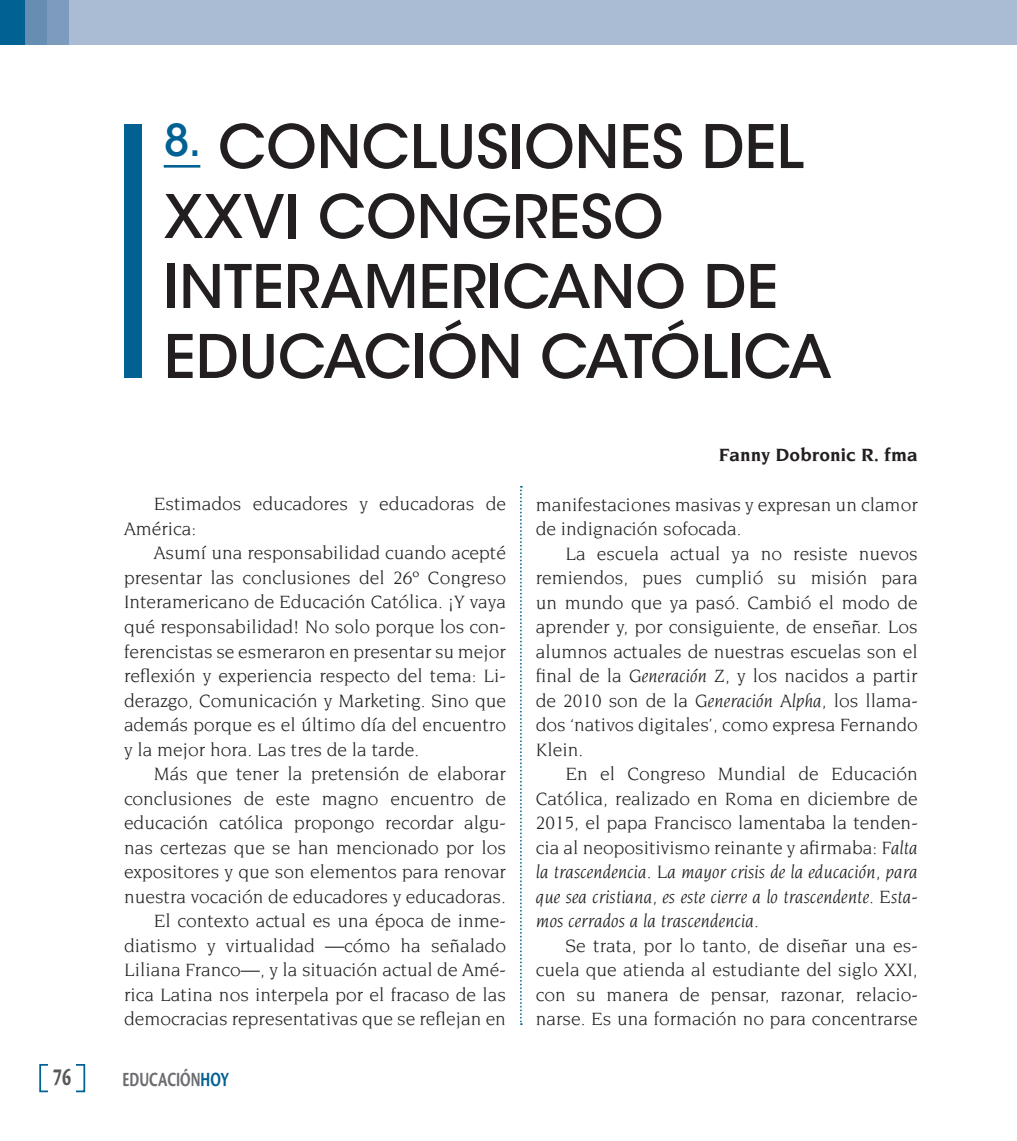
<style>
.page{position:relative;width:1017px;height:1141px;background:#fff}
.page>*{position:absolute;margin:0;border:0;box-sizing:border-box;transform-origin:0 0}
.t1{font:500 59.5px/70px "ITC Avant Garde Std";color:#231f20}
.t2{font:700 26.25px "Cronos Pro";color:#57585a;scale:.7 1}
.t3{font:700 21px "Cronos Pro";letter-spacing:.005em;color:#6c6d70;scale:.7 1}
.t4{font:19.25px/24.5px "Novarese Std";color:#231f20;text-align:justify}
.t5{font:700 19.25px "Novarese Std";color:#231f20}
.s1{color:#006192}
.s2{font-style:italic}
</style>
<div class="page">
<div style="left:39px;top:1064px;width:46px;height:28px;border:2px solid #006192"></div>
<div style="left:48px;top:1062px;width:28px;height:33px;background:#fff"></div>
<div style="left:69px;top:0;width:948px;height:45px;background:#aabcd3"></div>
<div style="left:0;top:0;width:26px;height:45px;background:#006192"></div>
<div style="left:26px;top:0;width:21px;height:45px;background:#668db2"></div>
<div style="left:47px;top:0;width:22px;height:45px;background:#7d9cbd"></div>
<hr style="left:164px;top:165px;width:36px;height:3px;background:#006192">
<svg style="left:520px;top:486px;width:2px;height:539px"></svg>
<div style="left:124px;top:124px;width:18px;height:254px;background:#006192"></div>
<h1 class="t1" style="left:164px;top:112px;width:669px"><sup>8.</sup> CONCLUSIONES DEL<br>XXVI CONGRESO<br>INTERAMERICANO DE<br>EDUCACIÓN CATÓLICA</h1>
<p class="t4" style="left:124px;top:492px;width:383px;text-indent:30px">Estimados educadores y educadoras de<br>América:</p>
<p class="t4" style="left:124px;top:541px;width:383px;text-indent:30px">Asumí una responsabilidad cuando acepté presentar las conclusiones del 26º Congreso Interamericano de Educación Católica. ¡Y vaya qué responsabilidad! No solo porque los con&shy;ferencistas se esmeraron en presentar su mejor reflexión y experiencia respecto del tema: Li&shy;derazgo, Comunicación y Marketing. Sino que además porque es el último día del encuentro y la mejor hora. Las tres de la tarde.</p>
<p class="t4" style="left:124px;top:761px;width:384px;text-align:right">Más que tener la pretensión de elaborar conclusiones de este magno encuentro de educación católica propongo recordar algu&shy;nas certezas que se han mencionado por los expositores y que son elementos para renovar nuestra vocación de educadores y educadoras.<br>El contexto actual es una época de inme&shy;diatismo y virtualidad —cómo ha señalado Liliana Franco—, y la situación actual de Amé&shy;rica Latina nos interpela por el fracaso de las democracias representativas que se reflejan en</p>
<h2 class="t2" style="left:53px;top:1062px;width:28px">76</h2>
<p class="t3" style="left:123px;top:1067px;width:154px">EDUCACIÓN<span class="s1">HOY</span></p>
<p class="t5" style="left:719px;top:444px;width:200px">Fanny Dobronic R. fma</p>
<p class="t4" style="left:536px;top:492px;width:383px">manifestaciones masivas y expresan un clamor de indignación sofocada.</p>
<p class="t4" style="left:536px;top:541px;width:384px;text-indent:30px">La escuela actual ya no resiste nuevos remiendos, pues cumplió su misión para un mundo que ya pasó. Cambió el modo de aprender y, por consiguiente, de enseñar. Los alumnos actuales de nuestras escuelas son el final de la <span class="s2">Generación Z</span>, y los nacidos a partir de 2010 son de la <span class="s2">Generación Alpha,</span> los llama&shy;dos ‘nativos digitales’, como expresa Fernando Klein.</p>
<p class="t4" style="left:536px;top:761px;width:384px;text-indent:30px">En el Congreso Mundial de Educación Católica, realizado en Roma en diciembre de 2015, el papa Francisco lamentaba la tenden&shy;cia al neopositivismo reinante y afirmaba: <span class="s2">Falta la trascendencia. La mayor crisis de la educación, para que sea cristiana, es este cierre a lo trascendente. Esta&shy;mos cerrados a la trascendencia.</span></p>
<p class="t4" style="left:536px;top:933px;width:384px;text-indent:30px">Se trata, por lo tanto, de diseñar una es&shy;cuela que atienda al estudiante del siglo XXI, con su manera de pensar, razonar, relacio&shy;narse. Es una formación no para concentrarse</p>
</div>
